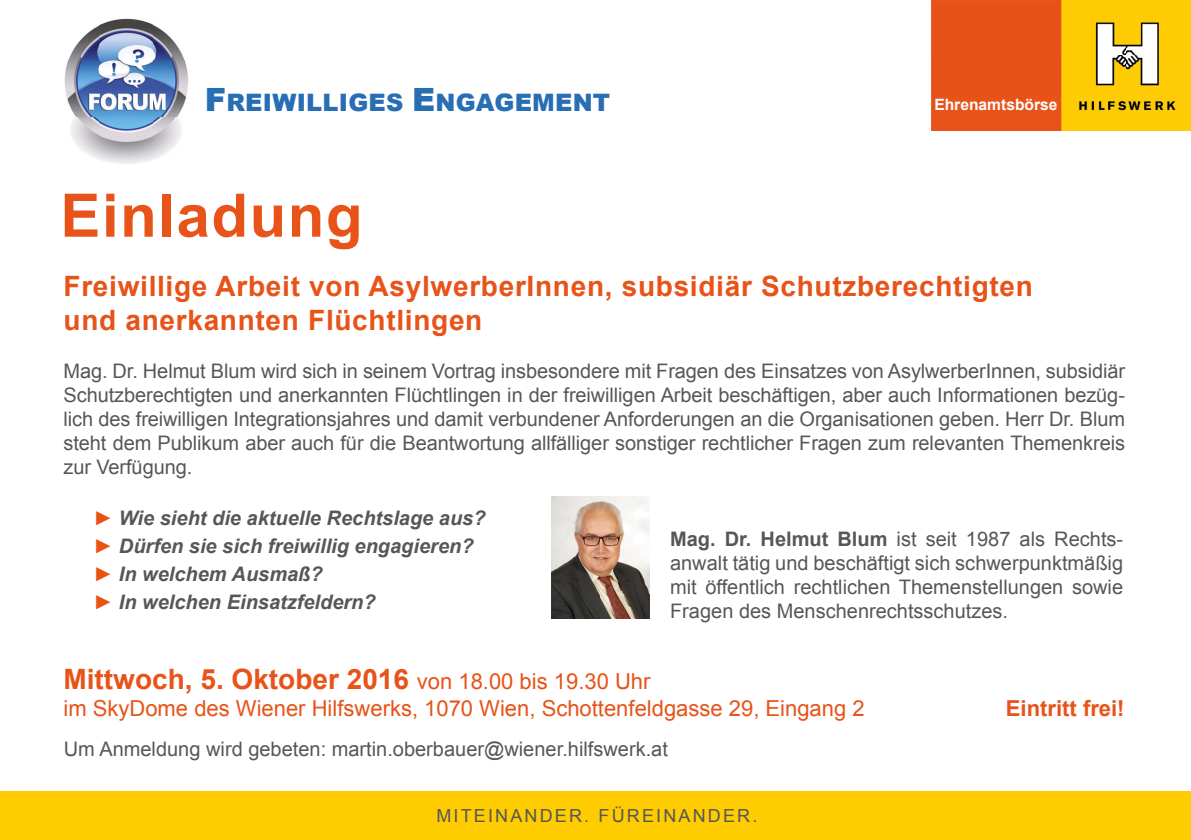
<style>
.page{position:relative;width:1191px;height:840px;background:#fff}
.page>*{position:absolute;margin:0;border:0;box-sizing:border-box;transform-origin:0 0}
.t1{font:700 60px "Arial";letter-spacing:.025em;color:#e75318}
.t2{font:700 28px/33.6px "Arial";letter-spacing:.025em;color:#e75318}
.t3{font:700 28px "Arial";color:#e75318}
.t4{font:900 24px "Arial";letter-spacing:.01em;color:#286eb5}
.t5{font:22px "Arial";color:#e75318}
.t6{font:700 22px "Arial";color:#e75318}
.t7{font:20px/24px "Arial";color:#575756;text-align:justify}
.t8{font:italic 700 20px/28px "Arial";color:#575756}
.t9{font:18px "Arial";letter-spacing:.12em;color:#575756}
.t10{font:700 15.6px "Arial";color:#fff}
.s1{font-size:32px}
.s2{font-weight:400;font-style:normal;color:#e85312}
.s3{font-weight:700}
.s4{font-weight:400;font-size:22px}
</style>
<div class="page">
<img style="left:931px;top:0;width:260px;height:130px">
<img style="left:996px;top:0;width:65px;height:1px">
<img style="left:1061px;top:0;width:65px;height:1px">
<img style="left:1126px;top:0;width:65px;height:1px">
<img style="left:931px;top:55px;width:1px;height:56px">
<img style="left:64px;top:18px;width:124px;height:146px">
<div style="left:0;top:790px;width:1191px;height:49px;background:#fc0"></div>
<div style="left:934px;top:98px;width:126px;height:25px;background:#e75318"></div>
<img style="left:552px;top:496px;width:97px;height:122px">
<p class="t4" style="left:205px;top:85px;width:407px"><span class="s1">F</span>REIWILLIGES <span class="s1">E</span>NGAGEMENT</p>
<h1 class="t1" style="left:60px;top:175px;width:304px">Einladung</h1>
<p class="t10" style="left:934px;top:94px;width:125px">Ehrenamtsbörse</p>
<h2 class="t2" style="left:63px;top:270px;width:971px">Freiwillige Arbeit von AsylwerberInnen, subsidiär Schutzberechtigten und anerkannten Flüchtlingen</h2>
<p class="t7" style="left:63px;top:359px;width:1063px">Mag. Dr. Helmut Blum wird sich in seinem Vortrag insbesondere mit Fragen des Einsatzes von AsylwerberInnen, subsidiär Schutzberechtigten und anerkannten Flüchtlingen in der freiwilligen Arbeit beschäftigen, aber auch Informationen bezüg&shy;lich des freiwilligen Integrationsjahres und damit verbundener Anforderungen an die Organisationen geben. Herr Dr. Blum steht dem Publikum aber auch für die Beantwortung allfälliger sonstiger rechtlicher Fragen zum relevanten Themenkreis zur Verfügung.</p>
<p class="t8" style="left:93px;top:504px;width:393px"><span class="s2">►</span> Wie sieht die aktuelle Rechtslage aus? <span class="s2">►</span> Dürfen sie sich freiwillig engagieren? <span class="s2">►</span> In welchem Ausmaß?<br><span class="s2">►</span> In welchen Einsatzfeldern?</p>
<p class="t7" style="left:670px;top:527px;width:454px"><span class="s3">Mag. Dr. Helmut Blum</span> ist seit 1987 als Rechts&shy;anwalt tätig und beschäftigt sich schwerpunktmäßig mit öffentlich rechtlichen Themenstellungen sowie Fragen des Menschenrechtsschutzes.</p>
<h2 class="t3" style="left:63px;top:660px;width:588px">Mittwoch, 5. Oktober 2016 <span class="s4">von 18.00 bis 19.30 Uhr</span></h2>
<p class="t5" style="left:63px;top:693px;width:802px">im SkyDome des Wiener Hilfswerks, 1070 Wien, Schottenfeldgasse 29, Eingang 2</p>
<p class="t6" style="left:1006px;top:692px;width:120px">Eintritt frei!</p>
<p class="t7" style="left:64px;top:736px;width:605px">Um Anmeldung wird gebeten: martin.oberbauer@wiener.hilfswerk.at</p>
<p class="t9" style="left:436px;top:803px;width:322px">MITEINANDER. FÜREINANDER.</p>
</div>
